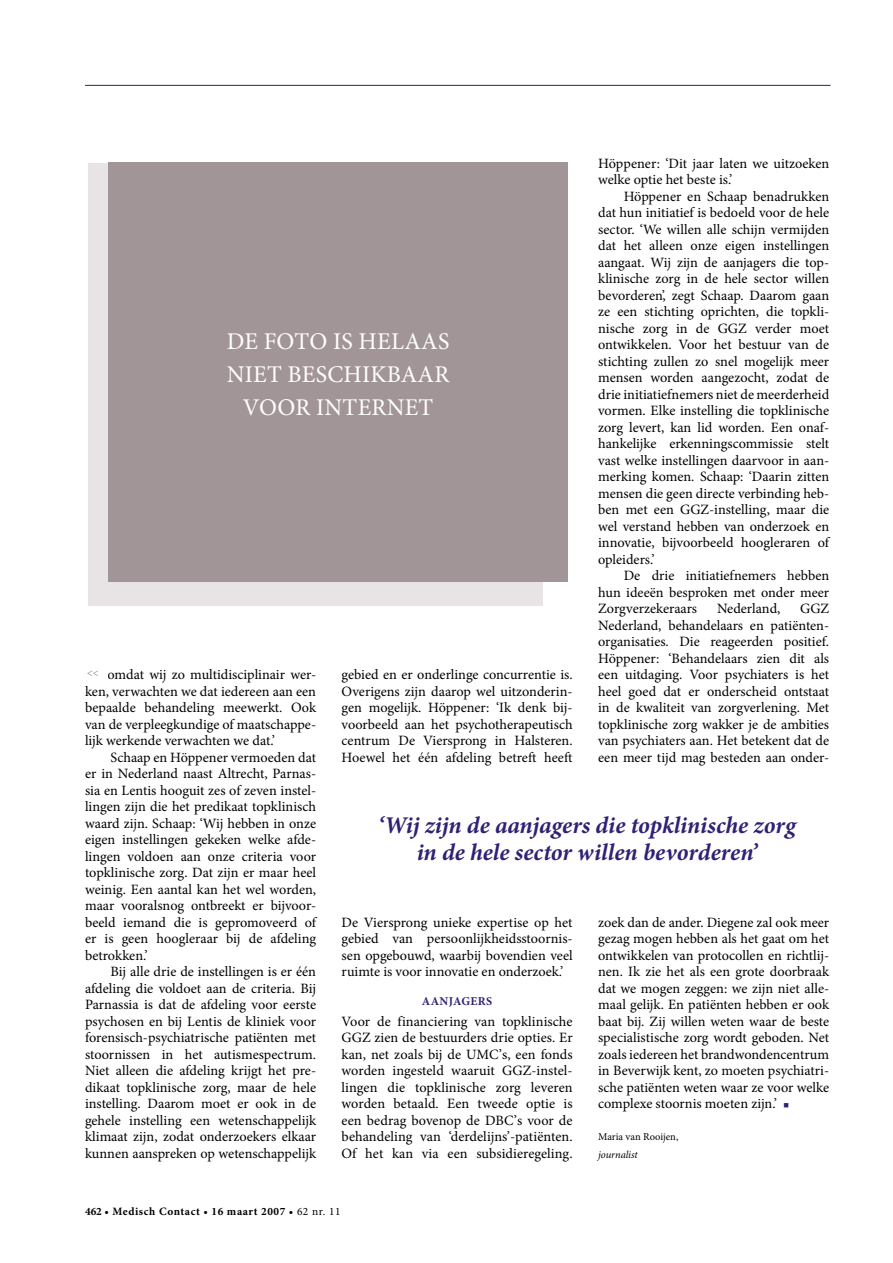
<style>
.page{position:relative;width:893px;height:1263px;background:#fff}
.page>*{position:absolute;margin:0;border:0;box-sizing:border-box;transform-origin:0 0}
.t1{font:italic 700 24px/27px "Minion Pro";letter-spacing:-.005em;color:#2f2274;text-align:center}
.t2{font:24px/33px "Minion Pro";letter-spacing:.01em;color:#fff;text-align:center}
.t3{font:14.25px/16.5px "Minion Pro";color:#000;text-align:justify}
.t4{font:700 12px "Minion Pro";color:#2f2274}
.t5{font:700 11.25px "Minion Pro";letter-spacing:.05em;color:#000}
.t6{font:10.5px "Minion Pro";color:#000}
.t7{font:italic 10.5px "Minion Pro";letter-spacing:-.01em;color:#000}
.t8{font:10.5px "Minion Pro";color:#817f84}
.s1{color:#2f2274}
.s2{font-weight:400}
</style>
<div class="page">
<div style="left:88px;top:163px;width:454px;height:442px;background:#e8e4e5"></div>
<div style="left:108px;top:163px;width:460px;height:419px;background:#a29598"></div>
<hr style="left:85px;top:85px;width:746px;height:1px;background:#2f2274">
<p class="t3" style="left:598px;top:155px;width:233px">Höppener: ‘Dit jaar laten we uitzoeken welke optie het beste is.’</p>
<p class="t3" style="left:598px;top:188px;width:233px;text-indent:26px">Höppener en Schaap benadrukken dat hun initiatief is bedoeld voor de hele sector. ‘We willen alle schijn vermijden dat het alleen onze eigen instellingen aangaat. Wij zijn de aanjagers die top&shy;klinische zorg in de hele sector willen bevorderen’, zegt Schaap. Daarom gaan ze een stichting oprichten, die topkli&shy;nische zorg in de GGZ</p>
<p class="t3" style="left:598px;top:320px;width:233px;text-indent:157px">verder moet ontwikkelen. Voor het bestuur van de stichting zullen zo snel mogelijk meer mensen worden aangezocht, zodat de drie initiatiefnemers niet de meerderheid vormen. Elke instelling die top-klinische zorg levert, kan lid worden. Een onaf&shy;hankelijke erkenningscommissie stelt vast welke instellingen daarvoor in aan&shy;merking komen. Schaap: ‘Daarin zitten mensen die geen directe verbinding heb&shy;ben met een GGZ</p>
<h1 class="t2" style="left:227px;top:325px;width:224px">De foto is helaas niet beschikbaar voor internet</h1>
<p class="t3" style="left:598px;top:501px;width:234px;text-indent:111px">-instelling, maar die wel verstand hebben van onderzoek en innovatie, bijvoorbeeld hoogleraren of opleiders.’</p>
<p class="t3" style="left:598px;top:567px;width:233px;text-indent:26px">De drie initiatiefnemers hebben hun ideeën besproken met onder meer Zorgverzekeraars</p>
<p class="t3" style="left:717px;top:600px;width:65px">Nederland,</p>
<p class="t3" style="left:598px;top:600px;width:233px;text-align:left;text-indent:202px">GGZ Nederland, behandelaars en patiënten&shy;organisaties. Die reageerden positief.<br>Höppener: ‘Behandelaars zien dit als een uitdaging. Voor psychiaters is het heel goed dat er onderscheid ontstaat in de kwaliteit van zorgverlening. Met topklinische zorg wakker je de ambities van psychiaters aan. Het betekent dat de een meer tijd mag besteden aan onder-</p>
<p class="t3" style="left:85px;top:666px;width:233px;text-indent:22px">omdat wij zo multidisciplinair wer&shy;ken, verwachten we dat iedereen aan een bepaalde behandeling meewerkt. Ook van de verpleegkundige of maatschappe&shy;lijk werkende verwachten we dat.’</p>
<p class="t3" style="left:85px;top:749px;width:234px;text-indent:26px">Schaap en Höppener vermoeden dat er in Nederland naast Altrecht, Parnas&shy;sia en Lentis hooguit zes of zeven instel&shy;lingen zijn die het predikaat topklinisch waard zijn. Schaap: ‘Wij hebben in onze eigen instellingen gekeken welke afde&shy;lingen voldoen aan onze criteria voor topklinische zorg. Dat zijn er maar heel weinig. Een aantal kan het wel worden, maar vooralsnog ontbreekt er bijvoor&shy;beeld iemand die is gepromoveerd of er is geen hoogleraar bij de afdeling betrokken.’</p>
<p class="t3" style="left:85px;top:963px;width:233px;text-indent:26px">Bij alle drie de instellingen is er één afdeling die voldoet aan de criteria. Bij Parnassia is dat de afdeling voor eerste psychosen en bij Lentis de kliniek voor forensisch-psychiatrische patiënten met stoornissen in het autismespectrum.<br>Niet alleen die afdeling krijgt het pre&shy;dikaat topklinische zorg, maar de hele instelling. Daarom moet er ook in de gehele instelling een wetenschappelijk klimaat zijn, zodat onderzoekers elkaar kunnen aanspreken op wetenschappelijk</p>
<p class="t3" style="left:342px;top:666px;width:233px">gebied en er onderlinge concurrentie is.<br>Overigens zijn daarop wel uitzonderin&shy;gen mogelijk. Höppener: ‘Ik denk bij&shy;voorbeeld aan het psychotherapeutisch centrum De Viersprong in Halsteren.<br>Hoewel het één afdeling betreft heeft</p>
<p class="t8" style="left:87px;top:666px;width:13px">&lt;&lt;</p>
<h1 class="t1" style="left:378px;top:811px;width:419px">‘Wij zijn de aanjagers die topklinische zorg in de hele sector willen bevorderen’</h1>
<p class="t3" style="left:342px;top:914px;width:233px">De Viersprong unieke expertise op het gebied van persoonlijkheidsstoornis&shy;sen opgebouwd, waarbij bovendien veel ruimte is voor innovatie en onderzoek.’</p>
<p class="t4" style="left:422px;top:992px;width:72px">Aanjagers</p>
<p class="t3" style="left:342px;top:1013px;width:233px">Voor de financiering van topklinische<br>GGZ</p>
<p class="t3" style="left:598px;top:914px;width:233px">zoek dan de ander. Diegene zal ook meer gezag mogen hebben als het gaat om het ontwikkelen van protocollen en richtlij&shy;nen. Ik zie het als een grote doorbraak dat we mogen zeggen: we zijn niet alle&shy;maal gelijk. En patiënten hebben er ook baat bij. Zij willen weten waar de beste specialistische zorg wordt geboden. Net zoals iedereen het brandwondencentrum in Beverwijk kent, zo moeten psychiatri&shy;sche patiënten weten waar ze voor welke complexe stoornis moeten zijn.’ <span class="s1">■</span></p>
<p class="t6" style="left:598px;top:1129px;width:82px">Maria van Rooijen,</p>
<p class="t7" style="left:598px;top:1147px;width:41px">journalist</p>
<p class="t3" style="left:342px;top:1029px;width:233px;text-indent:33px">zien de bestuurders drie opties. Er kan, net zoals bij de UMC’s, een fonds worden ingesteld waaruit GGZ</p>
<p class="t3" style="left:342px;top:1062px;width:233px;text-indent:190px">-instel&shy;lingen die topklinische zorg leveren worden betaald. Een tweede optie is een bedrag bovenop de DBC’s voor de behandeling van ‘derdelijns’-patiënten.<br>Of het kan via een subsidieregeling.</p>
<p class="t5" style="left:85px;top:1203px;width:257px">462 • Medisch Contact • 16 maart 2007 • <span class="s2">62 nr. 11</span></p>
</div>
